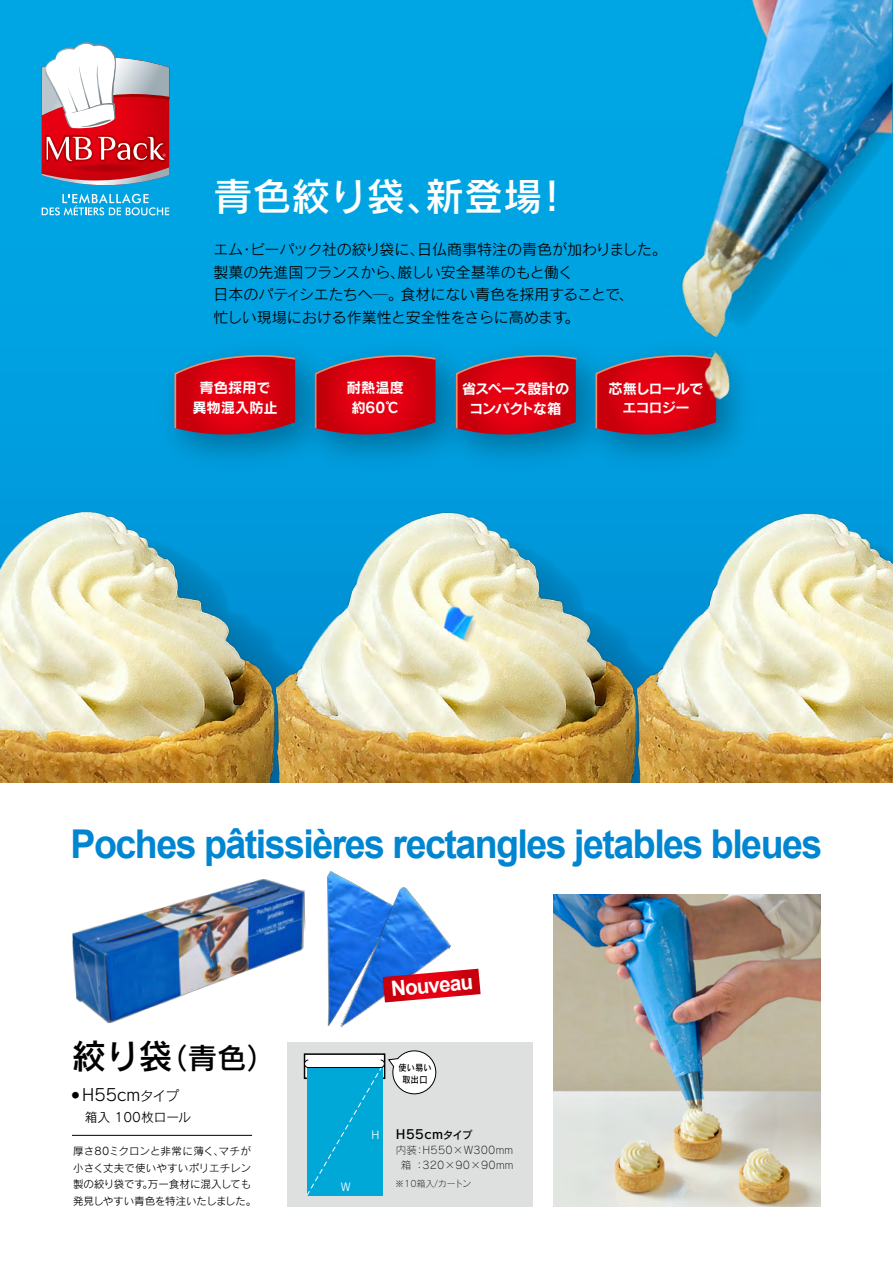
<style>
.page{position:relative;width:893px;height:1263px;background:#fff}
.page>*{position:absolute;margin:0;border:0;box-sizing:border-box;transform-origin:0 0}
.t1{font:700 39.75px "Arial";letter-spacing:-.04em;color:#0086d1;scale:.94 1}
.t2{font:39px "Rodin Pro DB";color:#fff}
.t3{font:29.25px "Rodin Pro DB";color:#000}
.t4{font:700 21px "Arial";color:#fff}
.t5{font:16.5px "Rodin Pro M";color:#000}
.t6{font:15px/22.5px "Rodin Pro M";color:#000}
.t7{font:14.25px/19.5px "Rodin Pro B";letter-spacing:-.08em;color:#fff;text-align:center}
.t8{font:14.25px/19.5px "Rodin Pro B";letter-spacing:-.065em;color:#fff;text-align:center}
.t9{font:14.25px/19.5px "Rodin Pro B";color:#fff;text-align:center}
.t10{font:14.25px/19.5px "Rodin Pro B";letter-spacing:-.02em;color:#fff;text-align:center}
.t11{font:12.75px "Rodin Pro M";color:#000}
.t12{font:12.6px "Rodin Pro DB";letter-spacing:.04em;color:#000}
.t13{font:10.8px "Rodin Pro M";color:#fff}
.t14{font:10.5px/16.5px "Rodin Pro M";color:#000}
.t15{font:10.5px/15px "Rodin Pro L";letter-spacing:.02em;color:#000;text-align:center}
.t16{font:9px "Rodin Pro L";color:#000}
.t17{font:9px/12px "Rodin Pro DB";letter-spacing:.04em;color:#000;text-align:center;scale:.9 1}
.s1{font-size:34.5px}
.s2{font-size:7.5px}
.s3{font-size:13.5px}
.s4{font-size:10.5px}
</style>
<div class="page">
<div style="left:0;top:0;width:892px;height:791px;background:#00a4e3"></div>
<img style="left:681px;top:0;width:211px;height:327px">
<img style="left:0;top:510px;width:892px;height:274px">
<div style="left:0;top:784px;width:892px;height:478px;background:#fff"></div>
<svg style="left:345px;top:354px;width:83px;height:81px;background:#cd0c1e"></svg>
<img style="left:167px;top:343px;width:178px;height:141px">
<svg style="left:174px;top:354px;width:123px;height:81px;background:#bc1629"></svg>
<img style="left:428px;top:343px;width:139px;height:141px">
<svg style="left:455px;top:354px;width:112px;height:81px;background:#bf1528"></svg>
<img style="left:567px;top:327px;width:178px;height:139px">
<svg style="left:595px;top:354px;width:123px;height:81px;background:#be162a"></svg>
<div style="left:287px;top:1042px;width:246px;height:165px;background:#dedfdf"></div>
<img style="left:553px;top:895px;width:267px;height:312px">
<svg style="left:42px;top:194px;width:127px;height:22px"></svg>
<svg style="left:41px;top:42px;width:128px;height:143px;background:#bd7c89"></svg>
<img style="left:72px;top:879px;width:234px;height:144px">
<hr style="left:72px;top:1135px;width:180px;height:1px;background:#000">
<img style="left:327px;top:872px;width:32px;height:153px">
<img style="left:340px;top:886px;width:111px;height:142px">
<svg style="left:383px;top:969px;width:98px;height:33px;background:#d03347"></svg>
<svg style="left:306px;top:1050px;width:131px;height:146px"></svg>
<img style="left:692px;top:348px;width:47px;height:56px">
<h2 class="t2" style="left:213px;top:170px;width:360px">青色絞り袋、新登場！</h2>
<p class="t6" style="left:213px;top:238px;width:455px">エム・ビーパック社の絞り袋に、日仏商事特注の青色が加わりました。製菓の先進国フランスから、厳しい安全基準のもと働く<br>日本のパティシエたちへ─。食材にない青色を採用することで、<br>忙しい現場における作業性と安全性をさらに高めます。</p>
<p class="t9" style="left:192px;top:378px;width:87px">青色採用で異物混入防止</p>
<p class="t10" style="left:347px;top:378px;width:58px">耐熱温度約60℃</p>
<p class="t7" style="left:462px;top:379px;width:109px">省スペース設計のコンパクトな箱</p>
<p class="t8" style="left:609px;top:378px;width:97px">芯無しロールでエコロジー</p>
<h1 class="t1" style="left:71px;top:818px;width:801px">Poches pâtissières rectangles jetables bleues</h1>
<h3 class="t3" style="left:72px;top:1038px;width:205px"><span class="s1">絞り袋</span>（青色）</h3>
<p class="t5" style="left:72px;top:1084px;width:109px"><span class="s2">●</span> H55cm<span class="s3">タイプ</span></p>
<p class="t11" style="left:72px;top:1108px;width:121px">　箱入 100枚ロール</p>
<p class="t14" style="left:73px;top:1142px;width:185px">厚さ80ミクロンと非常に薄く、マチが小さく丈夫で使いやすいポリエチレン製の絞り袋です。万一食材に混入しても発見しやすい青色を特注いたしました。</p>
<h3 class="t4" style="left:390px;top:975px;width:83px;rotate:-5deg">Nouveau</h3>
<p class="t13" style="left:341px;top:1180px;width:11px">W</p>
<p class="t17" style="left:398px;top:1061px;width:38px">使い易い取出口</p>
<p class="t13" style="left:371px;top:1128px;width:10px">H</p>
<p class="t12" style="left:396px;top:1126px;width:78px">H55cm<span class="s4">タイプ</span></p>
<p class="t15" style="left:396px;top:1142px;width:119px">内装：H550×W300mm箱：320×90×90mm</p>
<p class="t16" style="left:395px;top:1178px;width:77px">※10箱入/カートン</p>
</div>
